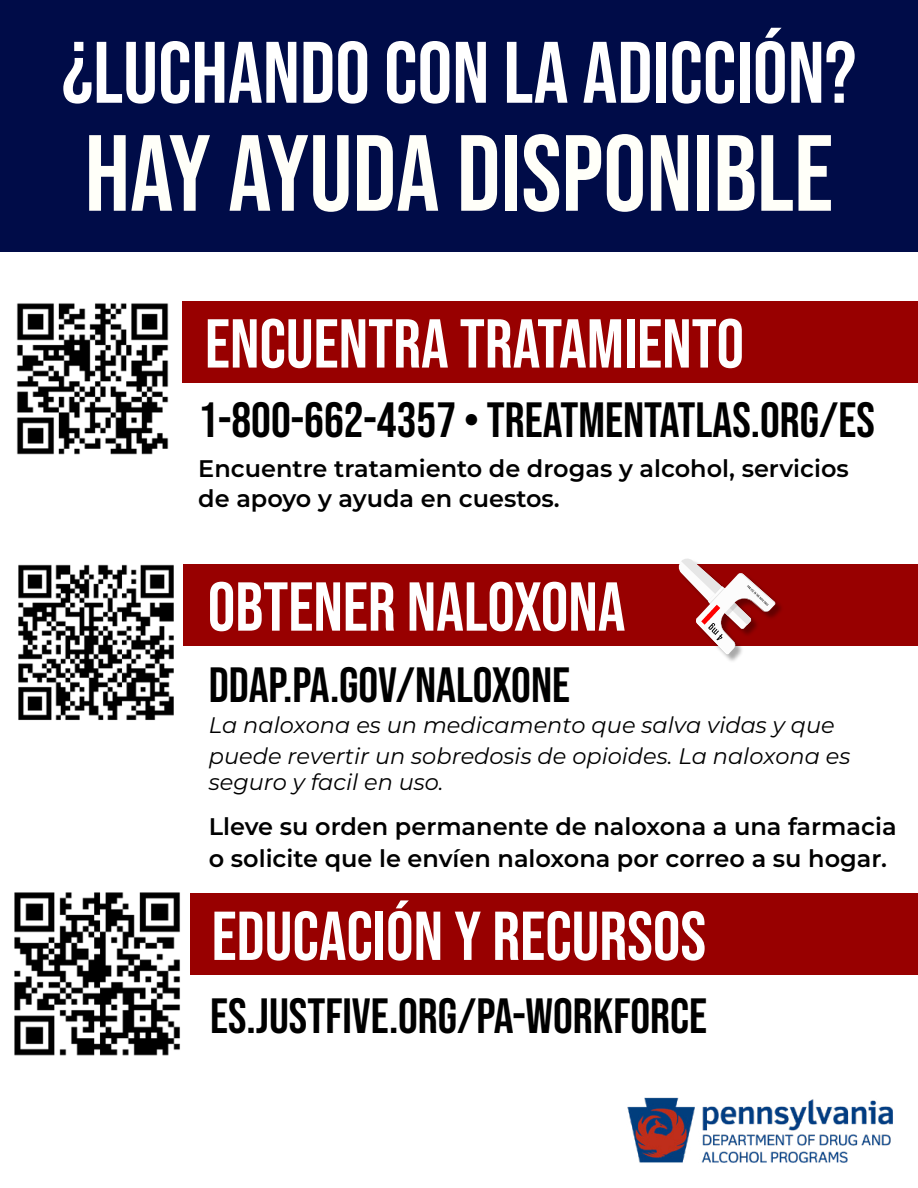
<style>
.page{position:relative;width:918px;height:1188px;background:#fff}
.page>*{position:absolute;margin:0;border:0;box-sizing:border-box;transform-origin:0 0}
.t1{font:108px "Bebas Neue";color:#fffff9}
.t2{font:87px "Bebas Neue";color:#fff}
.t3{font:69px "Bebas Neue";color:#fff}
.t4{font:49.5px "Bebas Neue";color:#000}
.t5{font:600 24px/30px "Montserrat";color:#000}
.t6{font:italic 22.5px/30.8px "Montserrat";color:#000}
</style>
<div class="page">
<div style="left:0;top:0;width:918px;height:251px;background:#000c48"></div>
<img style="left:627px;top:1097px;width:266px;height:66px">
<div style="left:74px;top:564px;width:844px;height:82px;background:#980000"></div>
<div style="left:183px;top:301px;width:735px;height:82px;background:#980000"></div>
<img style="left:18px;top:564px;width:164px;height:157px">
<div style="left:191px;top:893px;width:727px;height:82px;background:#980000"></div>
<div style="left:680px;top:560px;width:105px;height:104px;background:#000;opacity:.34"></div>
<svg style="left:678px;top:558px;width:98px;height:96px"></svg>
<img style="left:14px;top:892px;width:166px;height:164px">
<img style="left:16px;top:303px;width:153px;height:152px">
<p class="t2" style="left:62px;top:23px;width:796px">¿LUCHANDO CON LA ADICCIÓN?</p>
<p class="t1" style="left:85px;top:112px;width:750px">HAY AYUDA DISPONIBLE</p>
<p class="t3" style="left:205px;top:305px;width:541px">ENCUENTRA TRATAMIENTO</p>
<p class="t4" style="left:198px;top:391px;width:678px">1-800-662-4357 • TREATMENTATLAS.ORG/ES</p>
<p class="t5" style="left:198px;top:452px;width:652px">Encuentre tratamiento de drogas y alcohol, servicios de apoyo y ayuda en cuestos.</p>
<p class="t3" style="left:208px;top:568px;width:419px">OBTENER NALOXONA</p>
<p class="t4" style="left:209px;top:657px;width:363px">DDAP.PA.GOV/NALOXONE</p>
<p class="t6" style="left:209px;top:709px;width:643px">La naloxona es un medicamento que salva vidas y que puede revertir un sobredosis de opioides. La naloxona es</p>
<p class="t6" style="left:209px;top:766px;width:236px">seguro y facil en uso.</p>
<p class="t5" style="left:209px;top:810px;width:689px;line-height:31.5px">Lleve su orden permanente de naloxona a una farmacia o solicite que le envíen naloxona por correo a su hogar.</p>
<p class="t3" style="left:212px;top:897px;width:496px">EDUCACIÓN Y RECURSOS</p>
<p class="t4" style="left:210px;top:988px;width:498px">ES.JUSTFIVE.ORG/PA-WORKFORCE</p>
</div>
